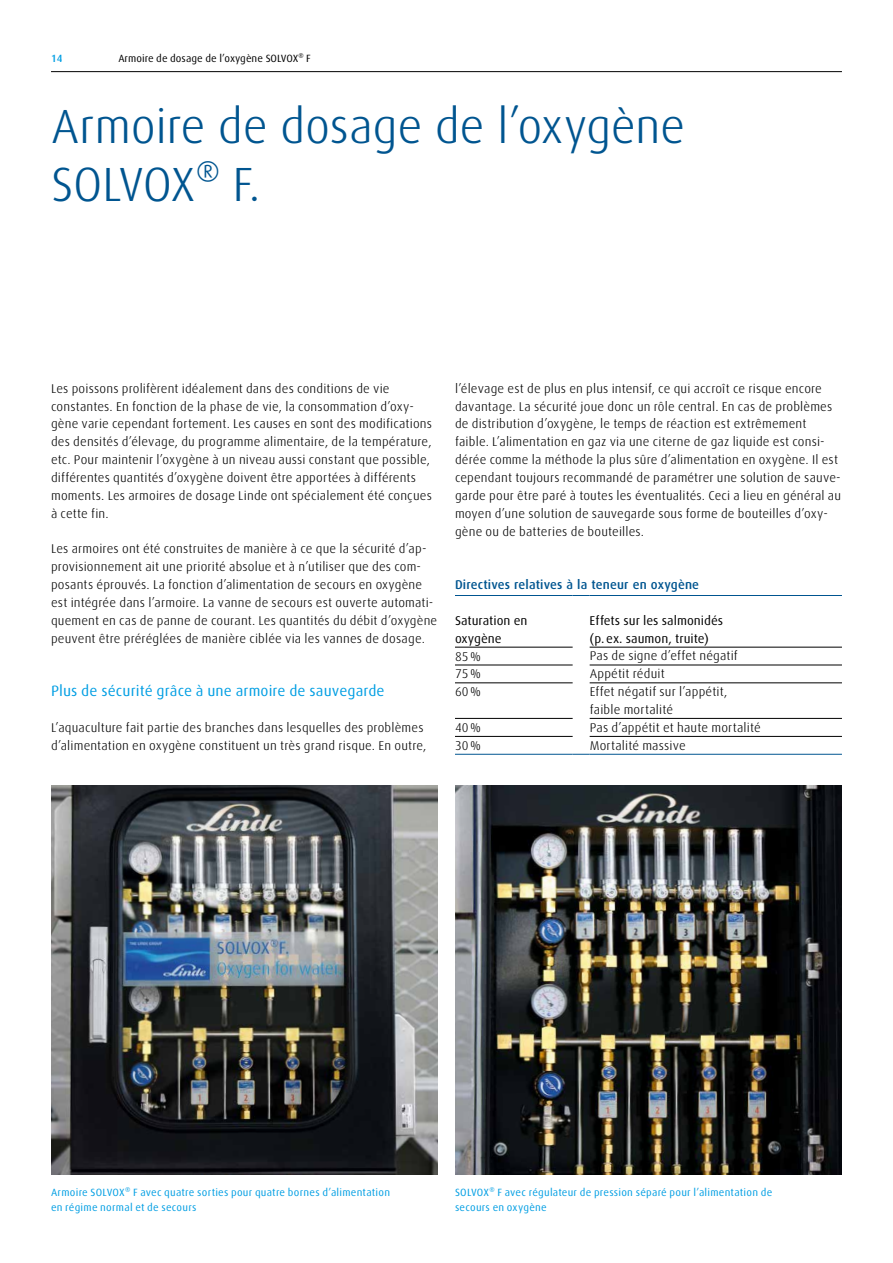
<style>
.page{position:relative;width:893px;height:1263px;background:#fff}
.page>*{position:absolute;margin:0;border:0;box-sizing:border-box;transform-origin:0 0}
.t1{font:300 48px/57.6px "Linde Dax Global";letter-spacing:-.01em;color:#005590}
.t2{font:15px "Linde Dax Global";letter-spacing:.005em;color:#009ee3}
.t3{font:300 12.75px/17.9px "Linde Dax Global";letter-spacing:.01em;color:#000}
.t4{font:12.75px/17.9px "Linde Dax Global";color:#000}
.t5{font:500 12.75px "Linde Dax Global";letter-spacing:.015em;color:#005590}
.t6{font:10.5px/14.7px "Linde Dax Global";letter-spacing:.02em;color:#009ee3}
.t7{font:10.5px "Linde Dax Global";color:#000}
.t8{font:500 10.5px "Linde Dax Global";color:#009ee3}
</style>
<div class="page">
<hr style="left:51px;top:71px;width:791px;height:1px;background:#000">
<img style="left:51px;top:785px;width:387px;height:389px">
<img style="left:455px;top:785px;width:387px;height:389px">
<hr style="left:455px;top:754px;width:118px;height:1px;background:#005590">
<svg style="left:573px;top:754px;width:17px;height:1px"></svg>
<hr style="left:590px;top:754px;width:252px;height:1px;background:#005590">
<hr style="left:455px;top:595px;width:118px;height:1px;background:#005590">
<svg style="left:573px;top:595px;width:17px;height:1px"></svg>
<hr style="left:590px;top:595px;width:252px;height:1px;background:#005590">
<hr style="left:455px;top:647px;width:118px;height:1px;background:#000">
<hr style="left:590px;top:647px;width:252px;height:1px;background:#000">
<hr style="left:455px;top:665px;width:118px;height:1px;background:#000">
<hr style="left:590px;top:665px;width:252px;height:1px;background:#000">
<hr style="left:455px;top:683px;width:118px;height:1px;background:#000">
<hr style="left:590px;top:683px;width:252px;height:1px;background:#000">
<hr style="left:455px;top:718px;width:118px;height:1px;background:#000">
<hr style="left:590px;top:718px;width:252px;height:1px;background:#000">
<hr style="left:455px;top:736px;width:118px;height:1px;background:#000">
<hr style="left:590px;top:736px;width:252px;height:1px;background:#000">
<p class="t8" style="left:51px;top:52px;width:13px">14</p>
<p class="t7" style="left:118px;top:52px;width:194px">Armoire de dosage de l’oxygène SOLVOX® F</p>
<h1 class="t1" style="left:51px;top:98px;width:636px">Armoire de dosage de l’oxygène<br>SOLVOX® F.</h1>
<p class="t3" style="left:51px;top:379px;width:383px">Les poissons prolifèrent idéalement dans des conditions de vie constantes. En fonction de la phase de vie, la consommation d’oxy&shy;gène varie cependant fortement. Les causes en sont des modifications des densités d’élevage, du programme alimentaire, de la température, etc. Pour maintenir l’oxygène à un niveau aussi constant que possible, différentes quantités d’oxygène doivent être apportées à différents moments. Les armoires de dosage Linde ont spécialement été conçues à cette fin.</p>
<p class="t3" style="left:51px;top:540px;width:388px">Les armoires ont été construites de manière à ce que la sécurité d’ap&shy;provisionnement ait une priorité absolue et à n’utiliser que des com&shy;posants éprouvés. La fonction d’alimentation de secours en oxygène est intégrée dans l’armoire. La vanne de secours est ouverte automati&shy;quement en cas de panne de courant. Les quantités du débit d’oxygène peuvent être préréglées de manière ciblée via les vannes de dosage.</p>
<p class="t2" style="left:51px;top:682px;width:335px">Plus de sécurité grâce à une armoire de sauvegarde</p>
<p class="t3" style="left:51px;top:719px;width:377px">L’aquaculture fait partie des branches dans lesquelles des problèmes d’alimentation en oxygène constituent un très grand risque. En outre,</p>
<p class="t3" style="left:455px;top:379px;width:388px">l’élevage est de plus en plus intensif, ce qui accroît ce risque encore davantage. La sécurité joue donc un rôle central. En cas de problèmes de distribution d’oxygène, le temps de réaction est extrêmement faible. L’alimentation en gaz via une citerne de gaz liquide est consi&shy;dérée comme la méthode la plus sûre d’alimentation en oxygène. Il est cependant toujours recommandé de paramétrer une solution de sauve&shy;garde pour être paré à toutes les éventualités. Ceci a lieu en général au moyen d’une solution de sauvegarde sous forme de bouteilles d’oxy&shy;gène ou de batteries de bouteilles.</p>
<p class="t5" style="left:455px;top:577px;width:246px">Directives relatives à la teneur en oxygène</p>
<p class="t4" style="left:455px;top:611px;width:74px">Saturation en oxygène</p>
<p class="t4" style="left:590px;top:611px;width:135px">Effets sur les salmonidés (p.ex. saumon, truite)</p>
<p class="t3" style="left:455px;top:647px;width:28px">85%</p>
<p class="t3" style="left:590px;top:647px;width:150px">Pas de signe d’effet négatif</p>
<p class="t3" style="left:455px;top:665px;width:28px">75%</p>
<p class="t3" style="left:590px;top:665px;width:77px">Appétit réduit</p>
<p class="t3" style="left:455px;top:683px;width:28px">60%</p>
<p class="t3" style="left:590px;top:683px;width:139px">Effet négatif sur l’appétit, faible mortalité</p>
<p class="t3" style="left:455px;top:719px;width:28px">40%</p>
<p class="t3" style="left:590px;top:718px;width:173px">Pas d’appétit et haute mortalité</p>
<p class="t3" style="left:455px;top:736px;width:28px">30%</p>
<p class="t3" style="left:590px;top:736px;width:98px">Mortalité massive</p>
<p class="t6" style="left:51px;top:1185px;width:341px">Armoire SOLVOX® F avec quatre sorties pour quatre bornes d’alimentation en régime normal et de secours</p>
<p class="t6" style="left:455px;top:1185px;width:319px">SOLVOX® F avec régulateur de pression séparé pour l’alimentation de secours en oxygène</p>
</div>
